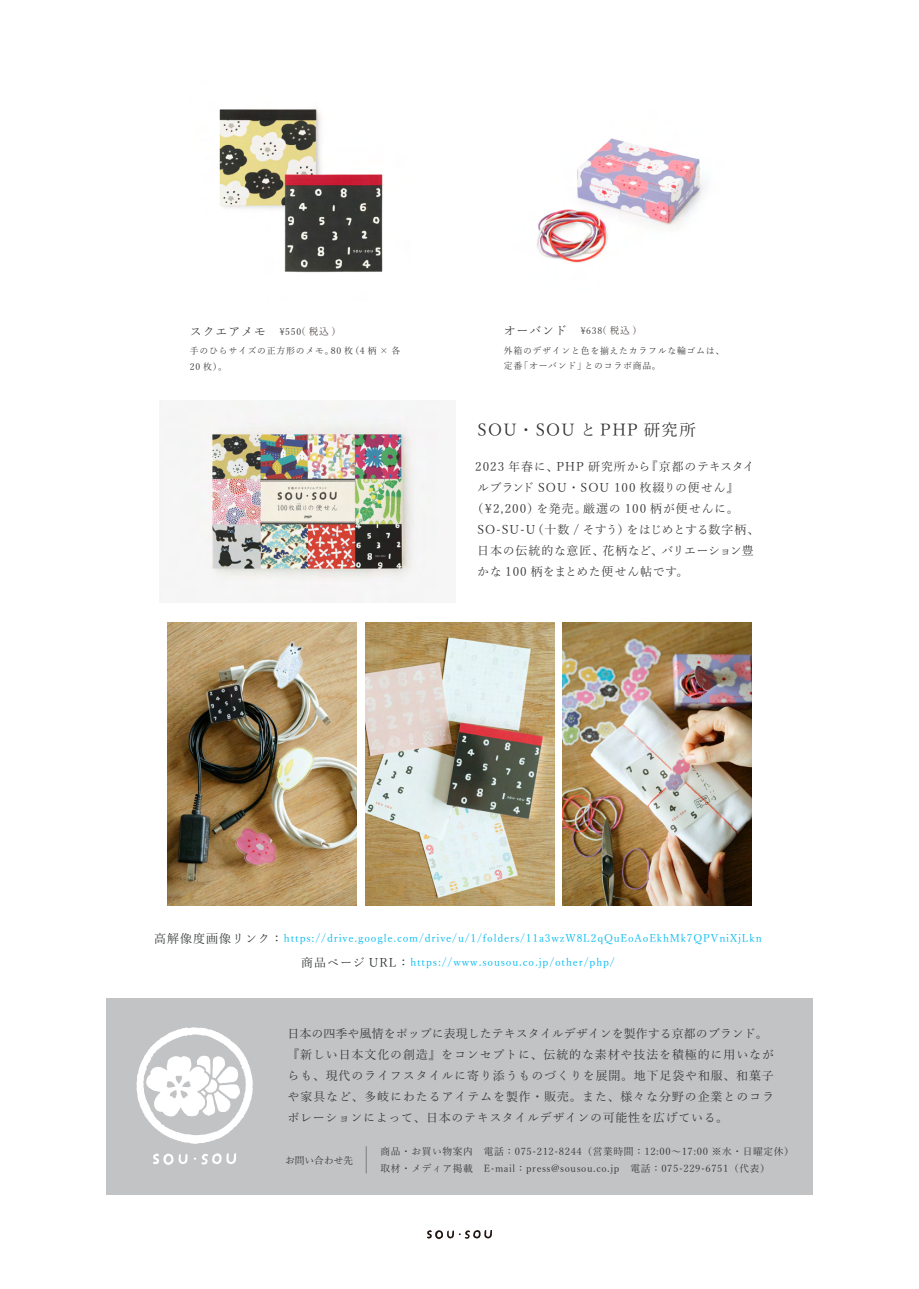
<style>
.page{position:relative;width:919px;height:1289px;background:#fff}
.page>*{position:absolute;margin:0;border:0;box-sizing:border-box;transform-origin:0 0}
.t1{font:29.25px "Yu Mincho";color:#303333;scale:.33 1}
.t2{font:16.5px "Yu Mincho";letter-spacing:.08em;color:#333334}
.t3{font:12px/21px "Yu Mincho";letter-spacing:.07em;color:#303333}
.t4{font:12px "Yu Mincho";letter-spacing:.065em;color:#333334}
.t5{font:12px "Yu Mincho";letter-spacing:-.01em;color:#333334}
.t6{font:12px "Yu Mincho";letter-spacing:.035em;color:#333334}
.t7{font:10.5px "Yu Mincho";letter-spacing:.08em;color:#00baf1}
.t8{font:9.75px/16.5px "Yu Mincho";letter-spacing:.06em;color:#303333}
.t9{font:9.75px "Yu Mincho";color:#303333}
.t10{font:9px/15.8px "Yu Mincho";letter-spacing:.08em;color:#333334}
.s1{font-size:9px;color:#303333}
.s2{font-weight:300;font-size:9.75px;color:#201512}
.s3{font-size:12px;color:#303333}
</style>
<div class="page">
<svg style="left:427px;top:1230px;width:65px;height:9px"></svg>
<div style="left:106px;top:997px;width:706px;height:197px;background:#c2c3c5"></div>
<svg style="left:136px;top:1027px;width:117px;height:117px"></svg>
<svg style="left:194px;top:1153px;width:42px;height:11px"></svg>
<svg style="left:179px;top:1154px;width:8px;height:9px"></svg>
<svg style="left:153px;top:1153px;width:20px;height:11px"></svg>
<img style="left:175px;top:400px;width:262px;height:202px">
<img style="left:537px;top:138px;width:168px;height:125px">
<img style="left:219px;top:109px;width:164px;height:164px">
<img style="left:168px;top:623px;width:188px;height:282px">
<img style="left:562px;top:623px;width:189px;height:282px">
<img style="left:365px;top:623px;width:189px;height:282px">
<p class="t4" style="left:190px;top:320px;width:147px">スクエアメモ <span class="s1">\550</span><span class="s2">( 税込 )</span></p>
<p class="t10" style="left:190px;top:342px;width:212px">手のひらサイズの正方形のメモ。80 枚（4 柄 × 各<br>20 枚）。</p>
<p class="t4" style="left:503px;top:320px;width:134px">オーバンド <span class="s1">\638</span><span class="s2">( 税込 )</span></p>
<p class="t10" style="left:503px;top:341px;width:222px">外箱のデザインと色を揃えたカラフルな輪ゴムは、定番「オーバンド」とのコラボ商品。</p>
<h2 class="t2" style="left:477px;top:415px;width:220px">SOU・SOU と PHP 研究所</h2>
<p class="t4" style="left:475px;top:456px;width:280px">2023 年春に、PHP 研究所から『京都のテキスタイ</p>
<p class="t4" style="left:477px;top:477px;width:262px">ルブランド SOU・SOU 100 枚綴りの便せん』</p>
<p class="t4" style="left:471px;top:498px;width:269px">（￥2,200）を発売。厳選の 100 柄が便せんに。</p>
<p class="t5" style="left:477px;top:519px;width:283px">SO-SU-U（十数 / そすう）をはじめとする数字柄、</p>
<p class="t6" style="left:477px;top:540px;width:278px">日本の伝統的な意匠、花柄など、バリエーション豊</p>
<p class="t4" style="left:477px;top:561px;width:213px">かな 100 柄をまとめた便せん帖です。</p>
<p class="t7" style="left:154px;top:928px;width:609px"><span class="s3">高解像度画像リンク：</span>https://drive.google.com/drive/u/1/folders/11a3wzW8L2qQuEoAoEkhMk7QPVniXjLkn</p>
<p class="t7" style="left:301px;top:952px;width:315px"><span class="s3">商品ページ URL：</span>https://www.sousou.co.jp/other/php/</p>
<p class="t3" style="left:287px;top:1022px;width:488px">日本の四季や風情をポップに表現したテキスタイルデザインを製作する京都のブランド。『新しい日本文化の創造』をコンセプトに、伝統的な素材や技法を積極的に用いながらも、現代のライフスタイルに寄り添うものづくりを展開。地下足袋や和服、和菓子や家具など、多岐にわたるアイテムを製作・販売。また、様々な分野の企業とのコラボレーションによって、日本のテキスタイルデザインの可能性を広げている。</p>
<p class="t8" style="left:380px;top:1142px;width:415px">商品・お買い物案内　電話：075-212-8244（営業時間：12:00～17:00 ※水・日曜定休）取材・メディア掲載　E-mail：press@sousou.co.jp　電話：075-229-6751（代表）</p>
<p class="t9" style="left:285px;top:1151px;width:70px">お問い合わせ先</p>
<h1 class="t1" style="left:364px;top:1133px;width:13px">|</h1>
</div>
